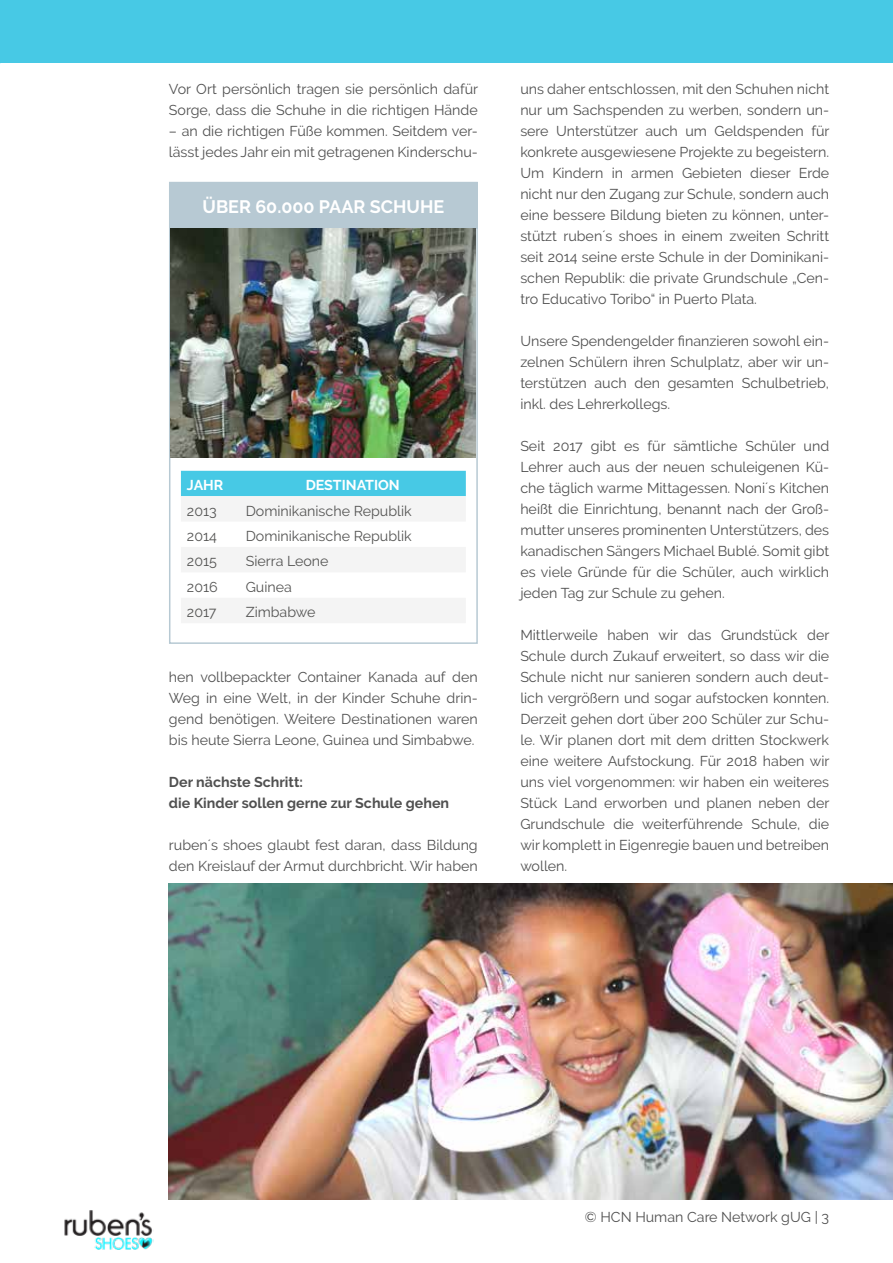
<style>
.page{position:relative;width:893px;height:1263px;background:#fff}
.page>*{position:absolute;margin:0;border:0;box-sizing:border-box;transform-origin:0 0}
.t1{font:700 18px "Raleway";color:#fff}
.t2{font:14.25px/21px "Raleway";color:#505050;text-align:justify}
.t3{font:14.25px "Raleway";color:#555554}
.t4{font:700 14.25px/21px "Raleway";color:#505050}
.t5{font:700 14.25px "Raleway";color:#fff}
</style>
<div class="page">
<img style="left:169px;top:883px;width:724px;height:316px">
<div style="left:0;top:0;width:893px;height:63px;background:#47c9e5"></div>
<img style="left:64px;top:1210px;width:89px;height:40px">
<div style="left:169px;top:182px;width:309px;height:462px;background:#fff;border:2px solid #b7c9d3"></div>
<svg style="left:181px;top:471px;width:285px;height:152px"></svg>
<div style="left:169px;top:182px;width:309px;height:46px;background:#b7c9d3"></div>
<img style="left:171px;top:228px;width:305px;height:229px">
<p class="t2" style="left:169px;top:79px;width:311px">Vor Ort persönlich tragen sie persönlich dafür<br>Sorge, dass die Schuhe in die richtigen Hände</p>
<p class="t2" style="left:169px;top:121px;width:310px">– an die richtigen Füße kommen. Seitdem ver&shy;lässt jedes Jahr ein mit getragenen Kinderschu-</p>
<p class="t1" style="left:202px;top:197px;width:243px">ÜBER 60.000 PAAR SCHUHE</p>
<p class="t5" style="left:187px;top:477px;width:38px">JAHR</p>
<p class="t5" style="left:306px;top:477px;width:96px">DESTINATION</p>
<p class="t3" style="left:187px;top:502px;width:31px">2013</p>
<p class="t3" style="left:246px;top:502px;width:168px">Dominikanische Republik</p>
<p class="t3" style="left:187px;top:528px;width:32px">2014</p>
<p class="t3" style="left:246px;top:528px;width:168px">Dominikanische Republik</p>
<p class="t3" style="left:187px;top:553px;width:32px">2015</p>
<p class="t3" style="left:246px;top:553px;width:84px">Sierra Leone</p>
<p class="t3" style="left:187px;top:578px;width:32px">2016</p>
<p class="t3" style="left:246px;top:578px;width:48px">Guinea</p>
<p class="t3" style="left:187px;top:604px;width:31px">2017</p>
<p class="t3" style="left:246px;top:604px;width:71px">Zimbabwe</p>
<p class="t2" style="left:169px;top:667px;width:310px">hen vollbepackter Container Kanada auf den Weg in eine Welt, in der Kinder Schuhe drin&shy;gend benötigen. Weitere Destinationen waren bis heute Sierra Leone, Guinea und Simbabwe.</p>
<p class="t4" style="left:169px;top:772px;width:282px">Der nächste Schritt:<br>die Kinder sollen gerne zur Schule gehen</p>
<p class="t2" style="left:169px;top:835px;width:310px">ruben´s shoes glaubt fest daran, dass Bildung den Kreislauf der Armut durchbricht. Wir haben</p>
<p class="t2" style="left:520px;top:79px;width:311px">uns daher entschlossen, mit den Schuhen nicht nur um Sachspenden zu werben, sondern un&shy;sere Unterstützer auch um Geldspenden für konkrete ausgewiesene Projekte zu begeistern.<br>Um Kindern in armen Gebieten dieser Erde nicht nur den Zugang zur Schule, sondern auch eine bessere Bildung bieten zu können, unter&shy;stützt ruben´s shoes in einem zweiten Schritt seit 2014 seine erste Schule in der Dominikani&shy;schen Republik: die private Grundschule „Cen&shy;tro Educativo Toribo“ in Puerto Plata.</p>
<p class="t2" style="left:520px;top:331px;width:310px">Unsere Spendengelder finanzieren sowohl ein&shy;zelnen Schülern ihren Schulplatz, aber wir un&shy;terstützen auch den gesamten Schulbetrieb, inkl. des Lehrerkollegs.</p>
<p class="t2" style="left:520px;top:436px;width:310px">Seit 2017 gibt es für sämtliche Schüler und Lehrer auch aus der neuen schuleigenen Kü&shy;che täglich warme Mittagessen. Noni´s Kitchen heißt die Einrichtung, benannt nach der Groß&shy;mutter unseres prominenten Unterstützers, des kanadischen Sängers Michael Bublé. Somit gibt es viele Gründe für die Schüler, auch wirklich jeden Tag zur Schule zu gehen.</p>
<p class="t2" style="left:520px;top:625px;width:311px">Mittlerweile haben wir das Grundstück der Schule durch Zukauf erweitert, so dass wir die Schule nicht nur sanieren sondern auch deut&shy;lich vergrößern und sogar aufstocken konnten.<br>Derzeit gehen dort über 200 Schüler zur Schu&shy;le. Wir planen dort mit dem dritten Stockwerk eine weitere Aufstockung. Für 2018 haben wir uns viel vorgenommen: wir haben ein weiteres Stück Land erworben und planen neben der Grundschule die weiterführende Schule, die wir komplett in Eigenregie bauen und betreiben wollen.</p>
<p class="t2" style="left:585px;top:1206px;width:246px">© HCN Human Care Network gUG | 3</p>
</div>
